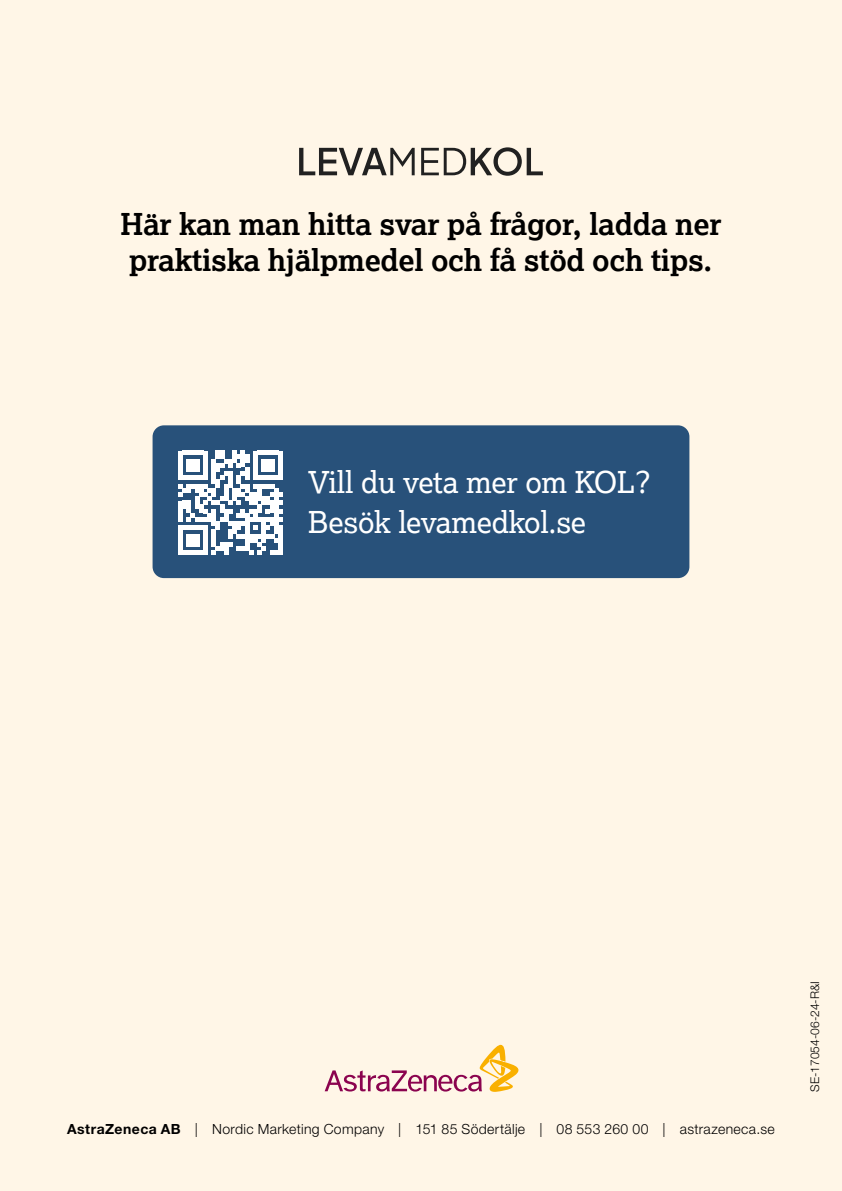
<style>
.page{position:relative;width:842px;height:1191px;background:#fff6e7}
.page>*{position:absolute;margin:0;border:0;box-sizing:border-box;transform-origin:0 0}
.t1{font:700 30px/36px "Lexia";letter-spacing:-.01em;color:#000}
.t2{font:30px/40px "Lexia";letter-spacing:-.01em;color:#fff}
.t3{font:300 14px "Helvetica Neue LT Std";letter-spacing:.025em;color:#000}
.t4{font:300 12px "Helvetica Neue LT Std";color:#000}
.s1{font-weight:700}
</style>
<div class="page">
<svg style="left:325px;top:1044px;width:193px;height:47px"></svg>
<svg style="left:299px;top:148px;width:116px;height:27px"></svg>
<svg style="left:421px;top:147px;width:122px;height:29px"></svg>
<div style="left:153px;top:425px;width:536px;height:153px;background:#28517a;border-radius:11px"></div>
<svg style="left:178px;top:450px;width:104px;height:105px"></svg>
<h1 class="t1" style="left:120px;top:205px;width:602px">Här kan man hitta svar på frågor, ladda ner praktiska hjälpmedel och få stöd och tips.</h1>
<h1 class="t2" style="left:308px;top:461px;width:344px">Vill du veta mer om KOL?<br>Besök levamedkol.se</h1>
<p class="t3" style="left:67px;top:1120px;width:709px"><span class="s1">AstraZeneca AB</span> | Nordic Marketing Company | 151 85 Södertälje | 08 553 260 00 | astrazeneca.se</p>
<p class="t4" style="left:808px;top:1091px;width:112px;rotate:-90deg">SE-17054-06-24-R&amp;I</p>
</div>
